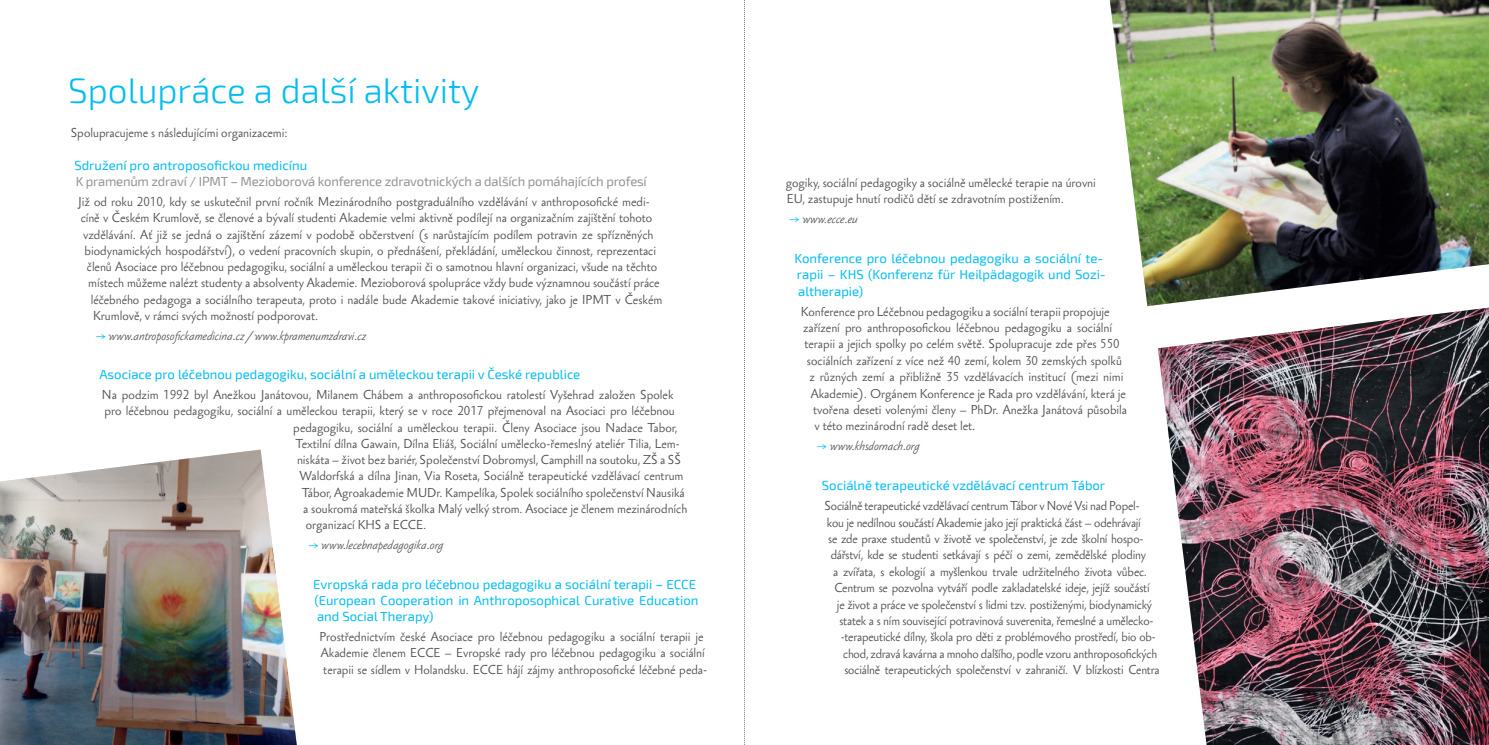
<style>
.page{position:relative;width:1489px;height:745px;background:#fff}
.page>*{position:absolute;margin:0;border:0;box-sizing:border-box;transform-origin:0 0}
.t1{font:300 35px "Exo 2";color:#01bdf2}
.t2{font:13.12px/16.2px "Exo 2";color:#01bdf2}
.t3{font:13.12px "Exo 2";letter-spacing:-.015em;color:#919396}
.t4{font:11.88px/16.2px "Sebastian Light Pro";color:#4b4c4d}
.t5{font:italic 11.88px "Sebastian Light Pro";color:#4b4c4d}
.s1{font-family:"Amor Sans Pro";font-style:normal;color:#01bdf2}
</style>
<div class="page">
<img style="left:1109px;top:0;width:379px;height:306px">
<img style="left:1158px;top:307px;width:330px;height:437px">
<img style="left:0;top:449px;width:297px;height:295px">
<svg style="left:744px;top:0;width:1px;height:745px"></svg>
<h1 class="t1" style="left:68px;top:71px;width:412px">Spolupráce a další aktivity</h1>
<p class="t4" style="left:71px;top:125px;width:218px">Spolupracujeme s následujícími organizacemi:</p>
<p class="t2" style="left:74px;top:157px;width:234px">Sdružení pro antroposofickou medicínu</p>
<p class="t3" style="left:76px;top:174px;width:572px">K pramenům zdraví / IPMT – Mezioborová konference zdravotnických a dalších pomáhajících profesí</p>
<p class="t4" style="left:78px;top:194px;width:573px">Již od roku 2010, kdy se uskutečnil první ročník Mezinárodního postgraduálního vzdělávání v anthroposofické medi-</p>
<p class="t4" style="left:81px;top:210px;width:573px">cíně v Českém Krumlově, se členové a bývalí studenti Akademie velmi aktivně podílejí na organizačním zajištění tohoto</p>
<p class="t4" style="left:83px;top:226px;width:571px">vzdělávání. Ať již se jedná o zajištění zázemí v podobě občerstvení (s narůstajícím podílem potravin ze spřízněných</p>
<p class="t4" style="left:84px;top:242px;width:573px">biodynamických hospodářství), o vedení pracovních skupin, o přednášení, překládání, uměleckou činnost, reprezentaci</p>
<p class="t4" style="left:87px;top:259px;width:571px">členů Asociace pro léčebnou pedagogiku, sociální a uměleckou terapii či o samotnou hlavní organizaci, všude na těchto</p>
<p class="t4" style="left:88px;top:275px;width:573px">místech můžeme nalézt studenty a absolventy Akademie. Mezioborová spolupráce vždy bude významnou součástí práce</p>
<p class="t4" style="left:91px;top:291px;width:573px">léčebného pedagoga a sociálního terapeuta, proto i nadále bude Akademie takové iniciativy, jako je IPMT v Českém</p>
<p class="t4" style="left:93px;top:307px;width:225px">Krumlově, v rámci svých možností podporovat.</p>
<p class="t5" style="left:96px;top:327px;width:272px"><span class="s1">→</span> www.antroposofickamedicina.cz / www.kpramenumzdravi.cz</p>
<p class="t2" style="left:99px;top:366px;width:482px">Asociace pro léčebnou pedagogiku, sociální a uměleckou terapii v České republice</p>
<p class="t4" style="left:102px;top:387px;width:573px">Na podzim 1992 byl Anežkou Janátovou, Milanem Chábem a anthroposofickou ratolestí Vyšehrad založen Spolek</p>
<p class="t4" style="left:104px;top:403px;width:572px">pro léčebnou pedagogiku, sociální a uměleckou terapii, který se v roce 2017 přejmenoval na Asociaci pro léčebnou</p>
<p class="t4" style="left:293px;top:419px;width:385px">pedagogiku, sociální a uměleckou terapii. Členy Asociace jsou Nadace Tabor,</p>
<p class="t4" style="left:296px;top:435px;width:385px">Textilní dílna Gawain, Dílna Eliáš, Sociální umělecko-řemeslný ateliér Tilia, Lem-</p>
<p class="t4" style="left:297px;top:451px;width:385px">niskáta – život bez bariér, Společenství Dobromysl, Camphill na soutoku, ZŠ a SŠ</p>
<p class="t4" style="left:299px;top:468px;width:385px">Waldorfská a dílna Jinan, Via Roseta, Sociálně terapeutické vzdělávací centrum</p>
<p class="t4" style="left:302px;top:484px;width:384px">Tábor, Agroakademie MUDr. Kampelíka, Spolek sociálního společenství Nausiká</p>
<p class="t4" style="left:303px;top:500px;width:385px">a soukromá mateřská školka Malý velký strom. Asociace je členem mezinárodních</p>
<p class="t4" style="left:306px;top:516px;width:120px">organizací KHS a ECCE.</p>
<p class="t5" style="left:308px;top:536px;width:137px"><span class="s1">→</span> www.lecebnapedagogika.org</p>
<p class="t2" style="left:313px;top:576px;width:386px">Evropská rada pro léčebnou pedagogiku a sociální terapii – ECCE (European Cooperation in Anthroposophical Curative Education and Social Therapy)</p>
<p class="t4" style="left:319px;top:628px;width:389px">Prostřednictvím české Asociace pro léčebnou pedagogiku a sociální terapii je<br>Akademie členem ECCE – Evropské rady pro léčebnou pedagogiku a sociální terapii se sídlem v Holandsku. ECCE hájí zájmy anthroposofické léčebné peda-</p>
<p class="t4" style="left:785px;top:174px;width:312px">gogiky, sociální pedagogiky a sociálně umělecké terapie na úrovni<br>EU, zastupuje hnutí rodičů dětí se zdravotním postižením.</p>
<p class="t5" style="left:789px;top:211px;width:70px"><span class="s1">→</span> www.ecce.eu</p>
<p class="t2" style="left:794px;top:250px;width:313px">Konference pro léčebnou pedagogiku a sociální te&shy;rapii – KHS (Konferenz für Heilpädagogik und Sozi&shy;altherapie)</p>
<p class="t4" style="left:800px;top:303px;width:310px">Konference pro Léčebnou pedagogiku a sociální terapii propojuje</p>
<p class="t4" style="left:803px;top:319px;width:310px">zařízení pro anthroposofickou léčebnou pedagogiku a sociální</p>
<p class="t4" style="left:804px;top:336px;width:317px">terapii a jejich spolky po celém světě. Spolupracuje zde přes 550</p>
<p class="t4" style="left:807px;top:352px;width:316px">sociálních zařízení z více než 40 zemí, kolem 30 zemských spolků</p>
<p class="t4" style="left:809px;top:369px;width:315px">z různých zemí a přibližně 35 vzdělávacích institucí (mezi nimi</p>
<p class="t4" style="left:810px;top:385px;width:316px">Akademie). Orgánem Konference je Rada pro vzdělávání, která je</p>
<p class="t4" style="left:813px;top:401px;width:315px">tvořena deseti volenými členy – PhDr. Anežka Janátová působila</p>
<p class="t4" style="left:814px;top:418px;width:160px">v této mezinárodní radě deset let.</p>
<p class="t5" style="left:817px;top:438px;width:104px"><span class="s1">→</span> www.khsdornach.org</p>
<p class="t2" style="left:821px;top:477px;width:285px">Sociálně terapeutické vzdělávací centrum Tábor</p>
<p class="t4" style="left:824px;top:497px;width:317px">Sociálně terapeutické vzdělávací centrum Tábor v Nové Vsi nad Popel-</p>
<p class="t4" style="left:826px;top:514px;width:315px">kou je nedílnou součástí Akademie jako její praktická část – odehrávají</p>
<p class="t4" style="left:828px;top:530px;width:317px">se zde praxe studentů v životě ve společenství, je zde školní hospo-</p>
<p class="t4" style="left:830px;top:546px;width:317px">dářství, kde se studenti setkávají s péčí o zemi, zemědělské plodiny</p>
<p class="t4" style="left:833px;top:563px;width:313px">a zvířata, s ekologií a myšlenkou trvale udržitelného života vůbec.</p>
<p class="t4" style="left:834px;top:579px;width:317px">Centrum se pozvolna vytváří podle zakladatelské ideje, jejíž součástí</p>
<p class="t4" style="left:836px;top:596px;width:317px">je život a práce ve společenství s lidmi tzv. postiženými, biodynamický</p>
<p class="t4" style="left:839px;top:612px;width:315px">statek a s ním související potravinová suverenita, řemeslné a umělecko-</p>
<p class="t4" style="left:840px;top:628px;width:316px">-terapeutické dílny, škola pro děti z problémového prostředí, bio ob-</p>
<p class="t4" style="left:843px;top:645px;width:315px">chod, zdravá kavárna a mnoho dalšího, podle vzoru anthroposofických</p>
<p class="t4" style="left:844px;top:661px;width:317px">sociálně terapeutických společenství v zahraničí. V blízkosti Centra</p>
</div>
